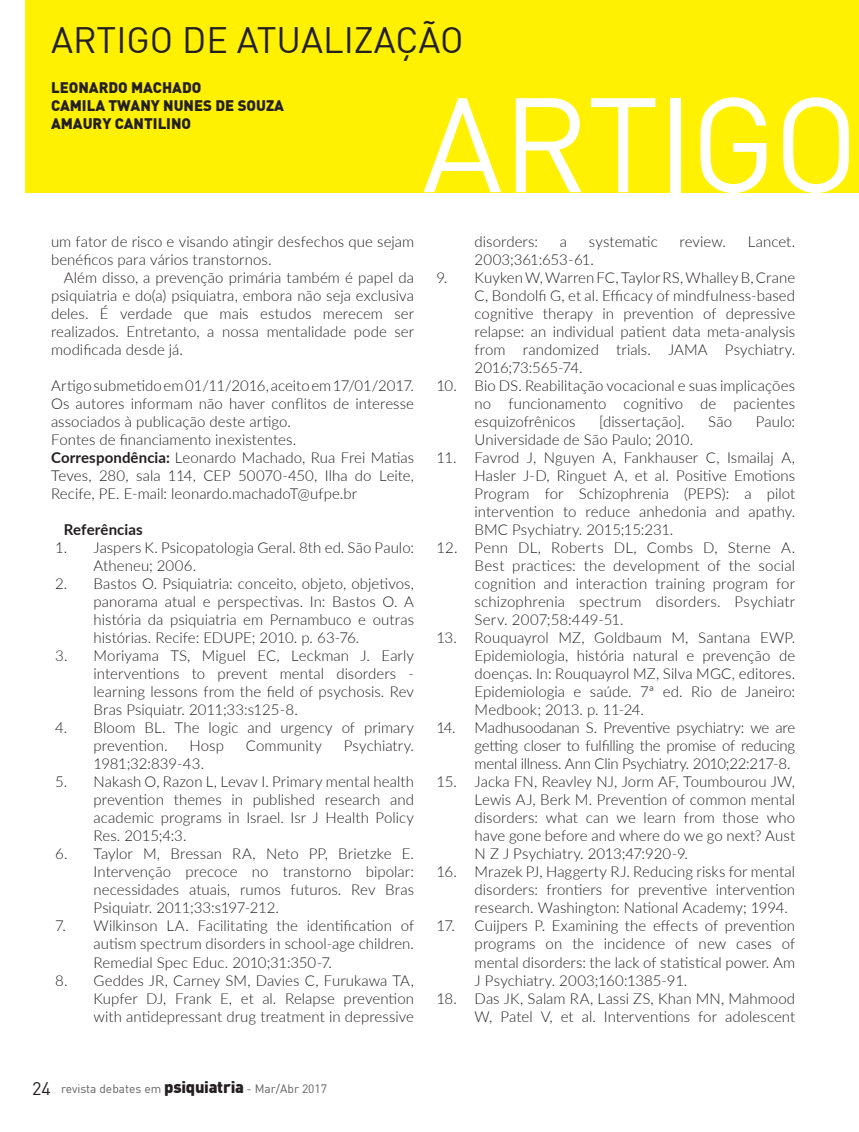
<style>
.page{position:relative;width:859px;height:1132px;background:#fff}
.page>*{position:absolute;margin:0;border:0;box-sizing:border-box;transform-origin:0 0}
.t1{font:132px "DIN";letter-spacing:-.015em;color:#fff}
.t2{font:36px "DIN";color:#231f20}
.t3{font:300 15px/18px "Lato";letter-spacing:.005em;color:#231f20;text-align:justify}
.t4{font:900 15px/18px "DIN";color:#231f20}
.t5{font:700 15px "Lato";letter-spacing:.005em;color:#231f20}
.t6{font:12px "DIN";color:#616164}
.s1{font-weight:700}
.s2{font-size:18px;color:#231f20}
.s3{font-weight:900;font-size:16.5px;color:#231f20}
</style>
<div class="page">
<div style="left:26px;top:0;width:833px;height:192px;background:#fff101"></div>
<h2 class="t2" style="left:51px;top:24px;width:414px">ARTIGO DE ATUALIZAÇÃO</h2>
<p class="t4" style="left:51px;top:79px;width:235px">LEONARDO MACHADO<br>CAMILA TWANY NUNES DE SOUZA<br>AMAURY CANTILINO</p>
<h1 class="t1" style="left:422px;top:86px;width:438px">ARTIGO</h1>
<p class="t3" style="left:51px;top:232px;width:365px">um fator de risco e visando atingir desfechos que sejam benéficos para vários transtornos.</p>
<p class="t3" style="left:51px;top:268px;width:365px;text-indent:13px">Além disso, a prevenção primária também é papel da psiquiatria e do(a) psiquiatra, embora não seja exclusiva deles. É verdade que mais estudos merecem ser realizados. Entretanto, a nossa mentalidade pode ser modificada desde já.</p>
<p class="t3" style="left:51px;top:376px;width:365px;text-align:left">Artigo submetido em 01/11/2016, aceito em 17/01/2017.<br>Os autores informam não haver conflitos de interesse associados à publicação deste artigo.<br>Fontes de financiamento inexistentes.<br><span class="s1">Correspondência:</span> Leonardo Machado, Rua Frei Matias Teves, 280, sala 114, CEP 50070-450, Ilha do Leite, Recife, PE. E-mail: leonardo.machadoT@ufpe.br</p>
<p class="t5" style="left:64px;top:518px;width:80px">Referências</p>
<p class="t3" style="left:94px;top:538px;width:322px;text-indent:-38px">1. Jaspers K. Psicopatologia Geral. 8th ed. São Paulo:<br>Atheneu; 2006.</p>
<p class="t3" style="left:94px;top:574px;width:322px;text-indent:-38px">2. Bastos O. Psiquiatria: conceito, objeto, objetivos, panorama atual e perspectivas. In: Bastos O. A história da psiquiatria em Pernambuco e outras histórias. Recife: EDUPE; 2010. p. 63-76.</p>
<p class="t3" style="left:94px;top:646px;width:322px;text-indent:-38px">3. Moriyama TS, Miguel EC, Leckman J. Early interventions to prevent mental disorders - learning lessons from the field of psychosis. Rev Bras Psiquiatr. 2011;33:s125-8.</p>
<p class="t3" style="left:94px;top:718px;width:322px;text-indent:-38px">4. Bloom BL. The logic and urgency of primary prevention.</p>
<p class="t3" style="left:189px;top:736px;width:36px">Hosp</p>
<p class="t3" style="left:246px;top:736px;width:78px">Community</p>
<p class="t3" style="left:344px;top:736px;width:72px">Psychiatry.</p>
<p class="t3" style="left:94px;top:754px;width:112px">1981;32:839-43.</p>
<p class="t3" style="left:94px;top:772px;width:322px;text-indent:-38px">5. Nakash O, Razon L, Levav I. Primary mental health prevention themes in published research and academic programs in Israel. Isr J Health Policy Res. 2015;4:3.</p>
<p class="t3" style="left:94px;top:844px;width:322px;text-indent:-38px">6. Taylor M, Bressan RA, Neto PP, Brietzke E.<br>Intervenção precoce no transtorno bipolar: necessidades atuais, rumos futuros. Rev Bras Psiquiatr. 2011;33:s197-212.</p>
<p class="t3" style="left:94px;top:916px;width:322px;text-indent:-38px">7. Wilkinson LA. Facilitating the identification of autism spectrum disorders in school-age children.<br>Remedial Spec Educ. 2010;31:350-7.</p>
<p class="t3" style="left:94px;top:970px;width:322px;text-indent:-38px">8. Geddes JR, Carney SM, Davies C, Furukawa TA, Kupfer DJ, Frank E, et al. Relapse prevention with antidepressant drug treatment in depressive</p>
<p class="t6" style="left:32px;top:1082px;width:296px"><span class="s2">24</span> revista debates em <span class="s3">psiquiatria</span> - Mar/Abr 2017</p>
<p class="t3" style="left:475px;top:232px;width:65px">disorders:</p>
<p class="t3" style="left:560px;top:232px;width:9px">a</p>
<p class="t3" style="left:589px;top:232px;width:71px">systematic</p>
<p class="t3" style="left:679px;top:232px;width:48px">review.</p>
<p class="t3" style="left:748px;top:232px;width:49px">Lancet.</p>
<p class="t3" style="left:475px;top:250px;width:121px">2003;361:653-61.</p>
<p class="t3" style="left:475px;top:268px;width:322px;text-indent:-38px">9. Kuyken W, Warren FC, Taylor RS, Whalley B, Crane C, Bondolfi G, et al. Efficacy of mindfulness-based cognitive therapy in prevention of depressive relapse: an individual patient data meta-analysis from randomized trials. JAMA Psychiatry.<br>2016;73:565-74.</p>
<p class="t3" style="left:475px;top:376px;width:322px;text-indent:-38px">10. Bio DS. Reabilitação vocacional e suas implicações no funcionamento cognitivo de pacientes esquizofrênicos</p>
<p class="t3" style="left:599px;top:412px;width:87px">[dissertação].</p>
<p class="t3" style="left:708px;top:412px;width:25px">São</p>
<p class="t3" style="left:756px;top:412px;width:41px">Paulo:</p>
<p class="t3" style="left:475px;top:430px;width:220px">Universidade de São Paulo; 2010.</p>
<p class="t3" style="left:475px;top:448px;width:322px;text-indent:-38px">11. Favrod J, Nguyen A, Fankhauser C, Ismailaj A, Hasler J-D, Ringuet A, et al. Positive Emotions Program for Schizophrenia (PEPS): a pilot intervention to reduce anhedonia and apathy.<br>BMC Psychiatry. 2015;15:231.</p>
<p class="t3" style="left:475px;top:538px;width:322px;text-indent:-38px">12. Penn DL, Roberts DL, Combs D, Sterne A.<br>Best practices: the development of the social cognition and interaction training program for schizophrenia spectrum disorders. Psychiatr Serv. 2007;58:449-51.</p>
<p class="t3" style="left:475px;top:628px;width:322px;text-indent:-38px">13. Rouquayrol MZ, Goldbaum M, Santana EWP.<br>Epidemiologia, história natural e prevenção de doenças. In: Rouquayrol MZ, Silva MGC, editores.<br>Epidemiologia e saúde. 7ª ed. Rio de Janeiro:<br>Medbook; 2013. p. 11-24.</p>
<p class="t3" style="left:475px;top:718px;width:322px;text-indent:-38px">14. Madhusoodanan S. Preventive psychiatry: we are getting closer to fulfilling the promise of reducing mental illness. Ann Clin Psychiatry. 2010;22:217-8.</p>
<p class="t3" style="left:475px;top:772px;width:322px;text-indent:-38px">15. Jacka FN, Reavley NJ, Jorm AF, Toumbourou JW, Lewis AJ, Berk M. Prevention of common mental disorders: what can we learn from those who have gone before and where do we go next? Aust N Z J Psychiatry. 2013;47:920-9.</p>
<p class="t3" style="left:475px;top:862px;width:322px;text-indent:-38px">16. Mrazek PJ, Haggerty RJ. Reducing risks for mental disorders: frontiers for preventive intervention research. Washington: National Academy; 1994.</p>
<p class="t3" style="left:475px;top:916px;width:322px;text-indent:-38px">17. Cuijpers P. Examining the effects of prevention programs on the incidence of new cases of mental disorders: the lack of statistical power. Am J Psychiatry. 2003;160:1385-91.</p>
<p class="t3" style="left:436px;top:988px;width:360px;text-align:right">18. Das JK, Salam RA, Lassi ZS, Khan MN, Mahmood<br>W, Patel V, et al. Interventions for adolescent</p>
</div>
